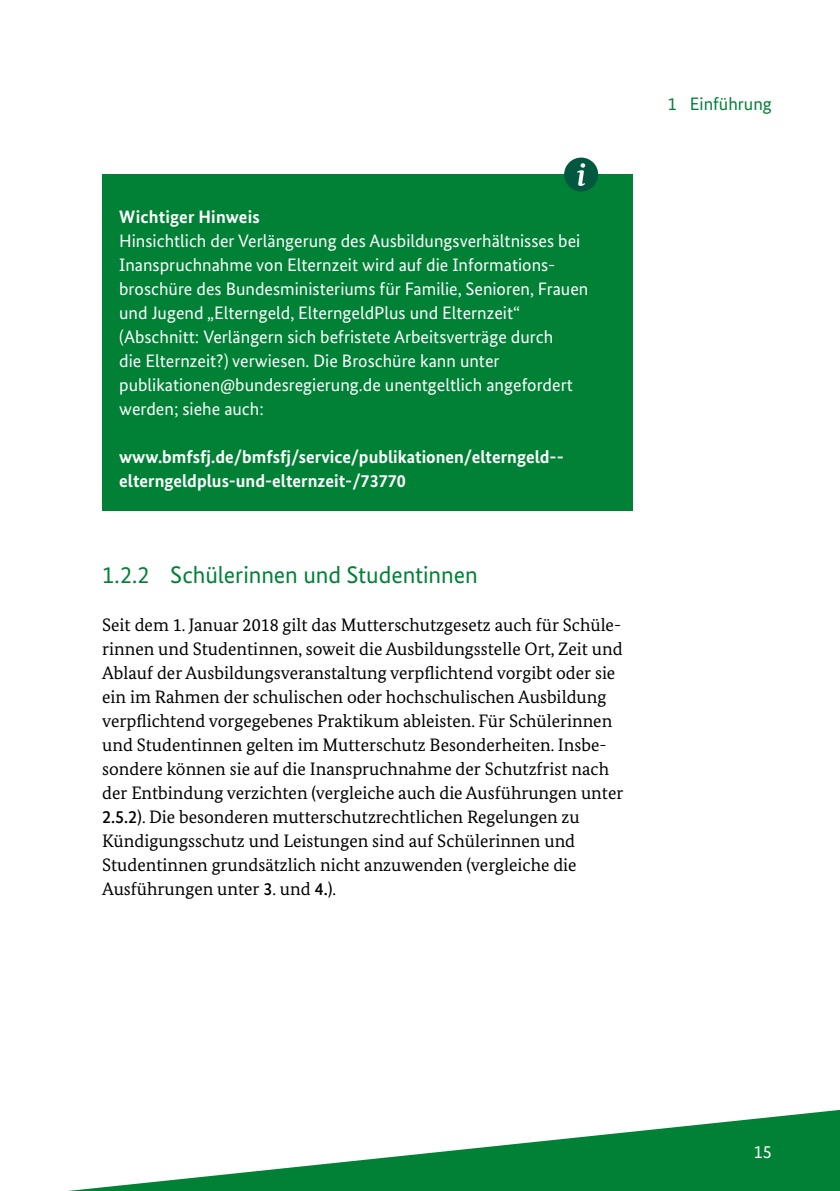
<style>
.page{position:relative;width:840px;height:1191px;background:#fff}
.page>*{position:absolute;margin:0;border:0;box-sizing:border-box;transform-origin:0 0}
.C-Inhalt_HL_C-03-H3-HL_3{font:24px "Bundes Sans";color:#008136}
.D-Inhalt_IS_D-01_1-P-Fließtext{font:18px/24px "Bundes Serif";color:#000}
.E-Infobox_Tipp_E-01_2-P-Infobox_FT{font:18px/24px "Bundes Sans";color:#fff}
.E-Infobox_Tipp_E-01_2-P-Infobox_FT-2{font:700 18px/24px "Bundes Sans";color:#fff}
.E-Infobox_Tipp_E-01_1-H4-Infobox_HL{font:700 18px "Bundes Sans";letter-spacing:.01em;color:#fff}
.t1{font:18px "Bundes Sans";color:#008136}
.s1{font-family:"Bundes Sans";font-weight:500}
</style>
<div class="page">
<svg style="left:68px;top:1110px;width:771px;height:81px"></svg>
<div style="left:102px;top:175px;width:530px;height:335px;background:#008136"></div>
<div style="left:564px;top:158px;width:34px;height:34px;background:#005840;border-radius:50%"></div>
<svg style="left:577px;top:163px;width:8px;height:23px"></svg>
<h4 class="E-Infobox_Tipp_E-01_1-H4-Infobox_HL" style="left:119px;top:205px;width:142px">Wichtiger Hinweis</h4>
<p class="E-Infobox_Tipp_E-01_2-P-Infobox_FT" style="left:119px;top:228px;width:470px">Hinsichtlich der Verlängerung des Ausbildungsverhältnisses bei Inanspruchnahme von Elternzeit wird auf die Informations&shy;broschüre des Bundesministeriums für Familie, Senioren, Frauen und Jugend „Elterngeld, ElterngeldPlus und Elternzeit“ (Abschnitt: Verlängern sich befristete Arbeitsverträge durch<br>die Elternzeit?) verwiesen. Die Broschüre kann unter publikationen@bundesregierung.de unentgeltlich angefordert werden; siehe auch:</p>
<p class="E-Infobox_Tipp_E-01_2-P-Infobox_FT-2" style="left:119px;top:444px;width:446px">www.bmfsfj.de/bmfsfj/service/publikationen/elterngeld-- elterngeldplus-und-elternzeit-/73770</p>
<h3 class="C-Inhalt_HL_C-03-H3-HL_3" style="left:102px;top:560px;width:377px">1.2.2 Schülerinnen und Studentinnen</h3>
<p class="D-Inhalt_IS_D-01_1-P-Fließtext" style="left:102px;top:612px;width:522px">Seit dem 1. Januar 2018 gilt das Mutterschutzgesetz auch für Schüle&shy;rinnen und Studentinnen, soweit die Ausbildungsstelle Ort, Zeit und Ablauf der Ausbildungsveranstaltung verpflichtend vorgibt oder sie ein im Rahmen der schulischen oder hochschulischen Ausbildung verpflichtend vorgegebenes Praktikum ableisten. Für Schülerinnen und Studentinnen gelten im Mutterschutz Besonderheiten. Insbe&shy;sondere können sie auf die Inanspruchnahme der Schutzfrist nach der Entbindung verzichten (vergleiche auch die Ausführungen unter <span class="s1">2.5.2</span>). Die besonderen mutterschutzrechtlichen Regelungen zu Kündigungsschutz und Leistungen sind auf Schülerinnen und Studentinnen grundsätzlich nicht anzuwenden (vergleiche die Ausführungen unter <span class="s1">3</span>. und <span class="s1">4.</span>).</p>
<p class="t1" style="left:667px;top:93px;width:106px">1 Einführung</p>
<p class="E-Infobox_Tipp_E-01_2-P-Infobox_FT" style="left:753px;top:1139px;width:19px">15</p>
</div>
